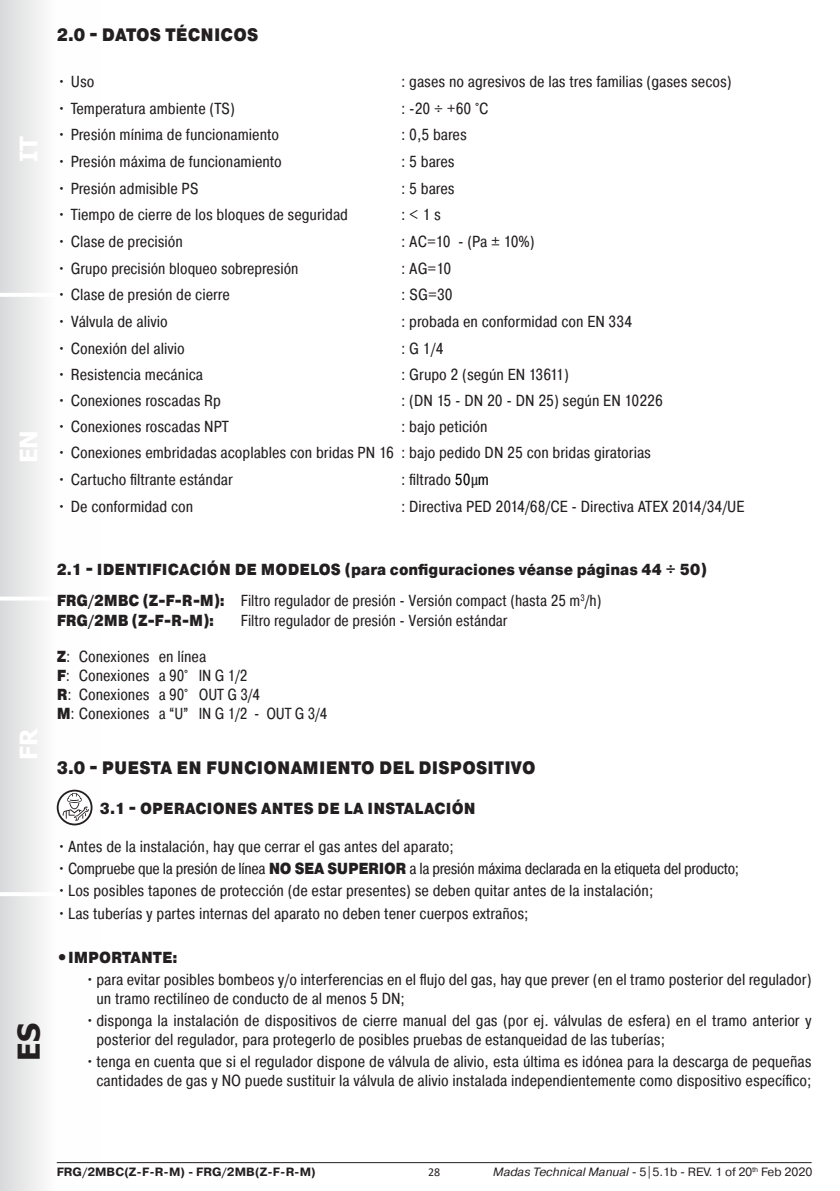
<style>
.page{position:relative;width:840px;height:1191px;background:#fff}
.page>*{position:absolute;margin:0;border:0;box-sizing:border-box;transform-origin:0 0}
.t1{font:700 30px "Tahoma";color:#231f20}
.t2{font:700 24px "Tahoma";color:#fff}
.t3{font:900 18px "Pragmatica Cond";letter-spacing:.01em;color:#231f20}
.t4{font:16px/19.2px "Pragmatica Cond";color:#231f20}
.t5{font:900 16px "Pragmatica Cond";letter-spacing:.01em;color:#231f20}
.t6{font:16px "Pragmatica Cond";letter-spacing:-.02em;color:#231f20}
.t7{font:12px "Pragmatica";color:#231f20}
.t8{font:700 12px "Pragmatica";color:#231f20}
.t9{font:12px "Calibri";color:#231f20}
.s1{color:#000}
.s2{font-weight:900}
.s3{font-style:italic}
</style>
<div class="page">
<div style="left:0;top:0;width:99px;height:1191px;background:linear-gradient(to right,#dfe0e1,#fff)"></div>
<hr style="left:0;top:892px;width:96px;height:4px;background:#fff">
<hr style="left:0;top:596px;width:99px;height:4px;background:#fff">
<hr style="left:0;top:293px;width:99px;height:4px;background:#fff">
<hr style="left:57px;top:1162px;width:754px;height:1px;background:#231f20">
<svg style="left:57px;top:789px;width:35px;height:36px"></svg>
<svg style="left:59px;top:791px;width:32px;height:32px"></svg>
<svg style="left:63px;top:793px;width:26px;height:27px"></svg>
<h2 class="t2" style="left:12px;top:162px;width:28px;rotate:-90deg">IT</h2>
<h2 class="t2" style="left:12px;top:463px;width:35px;rotate:-90deg">EN</h2>
<p class="t3" style="left:57px;top:23px;width:203px">2.0 - DATOS TÉCNICOS</p>
<p class="t4" style="left:57px;top:72px;width:39px">• Uso</p>
<p class="t4" style="left:401px;top:72px;width:332px">: gases no agresivos de las tres familias (gases secos)</p>
<p class="t4" style="left:57px;top:98px;width:179px">• Temperatura ambiente (TS)</p>
<p class="t4" style="left:401px;top:98px;width:89px">: -20 ÷ +60 °C</p>
<p class="t4" style="left:57px;top:125px;width:224px">• Presión mínima de funcionamiento</p>
<p class="t4" style="left:401px;top:125px;width:67px">: 0,5 bares</p>
<p class="t4" style="left:57px;top:152px;width:226px">• Presión máxima de funcionamiento</p>
<p class="t4" style="left:401px;top:152px;width:55px">: 5 bares</p>
<p class="t4" style="left:57px;top:178px;width:143px">• Presión admisible PS</p>
<p class="t4" style="left:401px;top:178px;width:55px">: 5 bares</p>
<p class="t4" style="left:57px;top:205px;width:293px">• Tiempo de cierre de los bloques de seguridad</p>
<p class="t4" style="left:401px;top:205px;width:41px">: &lt; 1 s</p>
<p class="t4" style="left:57px;top:232px;width:128px">• Clase de precisión</p>
<p class="t4" style="left:401px;top:232px;width:135px">: AC=10 - (Pa ± 10%)</p>
<p class="t4" style="left:57px;top:258px;width:243px">• Grupo precisión bloqueo sobrepresión</p>
<p class="t4" style="left:401px;top:258px;width:52px">: AG=10</p>
<p class="t4" style="left:57px;top:285px;width:174px">• Clase de presión de cierre</p>
<p class="t4" style="left:401px;top:285px;width:53px">: SG=30</p>
<p class="t4" style="left:57px;top:312px;width:112px">• Válvula de alivio</p>
<p class="t4" style="left:401px;top:312px;width:232px">: probada en conformidad con EN 334</p>
<p class="t4" style="left:57px;top:338px;width:129px">• Conexión del alivio</p>
<p class="t4" style="left:401px;top:338px;width:44px">: G 1/4</p>
<p class="t4" style="left:57px;top:365px;width:148px">• Resistencia mecánica</p>
<p class="t4" style="left:401px;top:365px;width:169px">: Grupo 2 (según EN 13611)</p>
<p class="t4" style="left:57px;top:391px;width:166px">• Conexiones roscadas Rp</p>
<p class="t4" style="left:401px;top:391px;width:263px">: (DN 15 - DN 20 - DN 25) según EN 10226</p>
<p class="t4" style="left:57px;top:416px;width:174px">• Conexiones roscadas NPT</p>
<p class="t4" style="left:401px;top:416px;width:88px">: bajo petición</p>
<p class="t4" style="left:57px;top:443px;width:595px">• Conexiones embridadas acoplables con bridas PN 16 : bajo pedido DN 25 con bridas giratorias</p>
<p class="t4" style="left:57px;top:470px;width:177px">• Cartucho filtrante estándar</p>
<p class="t4" style="left:401px;top:470px;width:89px">: filtrado <span class="s1">50</span>µ<span class="s1">m</span></p>
<p class="t4" style="left:57px;top:496px;width:138px">• De conformidad con</p>
<p class="t4" style="left:401px;top:496px;width:345px">: Directiva PED 2014/68/CE - Directiva ATEX 2014/34/UE</p>
<h2 class="t2" style="left:12px;top:760px;width:33px;rotate:-90deg">FR</h2>
<h1 class="t1" style="left:8px;top:1060px;width:39px;rotate:-90deg">ES</h1>
<p class="t5" style="left:57px;top:559px;width:651px">2.1 - IDENTIFICACIÓN DE MODELOS (para configuraciones véanse páginas 44 ÷ 50)</p>
<p class="t4" style="left:57px;top:591px;width:546px"><span class="s2">FRG/2MBC (Z-F-R-M):</span> Filtro regulador de presión - Versión compact (hasta 25 m<sup>3</sup>/h)</p>
<p class="t5" style="left:57px;top:610px;width:159px">FRG/2MB (Z-F-R-M):</p>
<p class="t4" style="left:241px;top:610px;width:268px">Filtro regulador de presión - Versión estándar</p>
<p class="t4" style="left:57px;top:646px;width:151px"><span class="s2">Z</span>: Conexiones en línea</p>
<p class="t4" style="left:57px;top:665px;width:192px"><span class="s2">F</span>: Conexiones a 90° IN G 1/2</p>
<p class="t4" style="left:57px;top:685px;width:205px"><span class="s2">R</span>: Conexiones a 90° OUT G 3/4</p>
<p class="t4" style="left:57px;top:704px;width:272px"><span class="s2">M</span>: Conexiones a “U” IN G 1/2 - OUT G 3/4</p>
<p class="t3" style="left:57px;top:756px;width:480px">3.0 - PUESTA EN FUNCIONAMIENTO DEL DISPOSITIVO</p>
<p class="t5" style="left:100px;top:798px;width:377px">3.1 - OPERACIONES ANTES DE LA INSTALACIÓN</p>
<p class="t4" style="left:57px;top:837px;width:398px">•Antes de la instalación, hay que cerrar el gas antes del aparato;</p>
<p class="t6" style="left:57px;top:859px;width:683px">•Compruebe que la presión de línea <span class="s2">NO SEA SUPERIOR</span> a la presión máxima declarada en la etiqueta del producto;</p>
<p class="t4" style="left:57px;top:881px;width:597px">•Los posibles tapones de protección (de estar presentes) se deben quitar antes de la instalación;</p>
<p class="t4" style="left:57px;top:903px;width:473px">•Las tuberías y partes internas del aparato no deben tener cuerpos extraños;</p>
<p class="t5" style="left:57px;top:946px;width:122px">•IMPORTANTE:</p>
<p class="t4" style="left:96px;top:969px;width:716px;text-indent:-11px">•para evitar posibles bombeos y/o interferencias en el flujo del gas, hay que prever (en el tramo posterior del regulador) un tramo rectilíneo de conducto de al menos 5 DN;</p>
<p class="t4" style="left:96px;top:1010px;width:716px;text-indent:-11px">•disponga la instalación de dispositivos de cierre manual del gas (por ej. válvulas de esfera) en el tramo anterior y posterior del regulador, para protegerlo de posibles pruebas de estanqueidad de las tuberías;</p>
<p class="t4" style="left:85px;top:1052px;width:727px;text-align:right">•tenga en cuenta que si el regulador dispone de válvula de alivio, esta última es idónea para la descarga de pequeñas cantidades de gas y NO puede sustituir la válvula de alivio instalada independientemente como dispositivo específico;</p>
<p class="t8" style="left:57px;top:1164px;width:260px">FRG/2MBC(Z-F-R-M) - FRG/2MB(Z-F-R-M)</p>
<p class="t7" style="left:493px;top:1164px;width:320px"><span class="s3">Madas Technical Manual</span> - 5|5.1b - REV. 1 of 20<sup>th</sup> Feb 2020</p>
<p class="t9" style="left:428px;top:1163px;width:14px">28</p>
</div>
